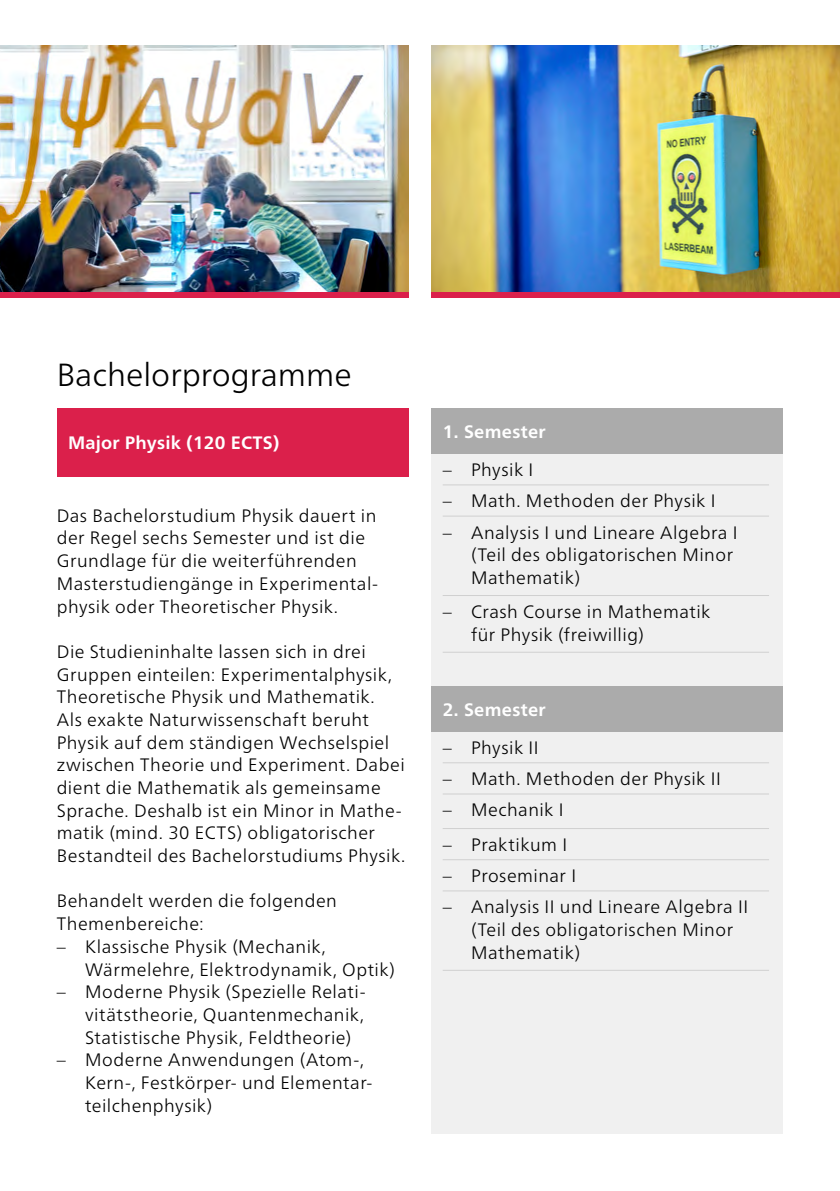
<style>
.page{position:relative;width:840px;height:1191px;background:#fff}
.page>*{position:absolute;margin:0;border:0;box-sizing:border-box;transform-origin:0 0}
.t1{font:300 32px "Frutiger Neue LT Pro";color:#000}
.t2{font:300 18px/22.6px "Frutiger Neue LT Pro";letter-spacing:.025em;color:#000}
.t3{font:700 18px "Frutiger Neue LT Pro";letter-spacing:.015em;color:#fff}
</style>
<div class="page">
<img style="left:431px;top:45px;width:408px;height:247px">
<img style="left:0;top:45px;width:408px;height:247px">
<div style="left:431px;top:408px;width:351px;height:726px;background:#f0f0f0"></div>
<hr style="left:442px;top:484px;width:326px;height:1px;background:#d0d0d0">
<hr style="left:442px;top:515px;width:326px;height:1px;background:#d0d0d0">
<hr style="left:442px;top:595px;width:326px;height:1px;background:#d0d0d0">
<hr style="left:442px;top:651px;width:326px;height:1px;background:#d0d0d0">
<div style="left:57px;top:408px;width:351px;height:68px;background:#db204b"></div>
<div style="left:431px;top:408px;width:351px;height:46px;background:#ababab"></div>
<div style="left:431px;top:686px;width:351px;height:45px;background:#ababab"></div>
<hr style="left:442px;top:762px;width:326px;height:1px;background:#d0d0d0">
<hr style="left:442px;top:793px;width:326px;height:1px;background:#d0d0d0">
<hr style="left:442px;top:828px;width:326px;height:1px;background:#d0d0d0">
<hr style="left:442px;top:859px;width:326px;height:1px;background:#d0d0d0">
<hr style="left:442px;top:890px;width:326px;height:1px;background:#d0d0d0">
<hr style="left:442px;top:969px;width:326px;height:1px;background:#d0d0d0">
<div style="left:0;top:292px;width:408px;height:6px;background:#db204b"></div>
<div style="left:431px;top:292px;width:408px;height:6px;background:#db204b"></div>
<h1 class="t1" style="left:57px;top:355px;width:296px">Bachelorprogramme</h1>
<p class="t3" style="left:68px;top:432px;width:213px">Major Physik (120 ECTS)</p>
<p class="t2" style="left:57px;top:504px;width:323px">Das Bachelorstudium Physik dauert in der Regel sechs Semester und ist die Grundlage für die weiterführenden Masterstudiengänge in Experimental&shy;physik oder Theoretischer Physik.</p>
<p class="t2" style="left:57px;top:640px;width:350px">Die Studieninhalte lassen sich in drei Gruppen einteilen: Experimentalphysik, Theoretische Physik und Mathematik.<br>Als exakte Naturwissenschaft beruht Physik auf dem ständigen Wechselspiel zwischen Theorie und Experiment. Dabei dient die Mathematik als gemeinsame Sprache. Deshalb ist ein Minor in Mathe&shy;matik (mind. 30 ECTS) obligatorischer Bestandteil des Bachelorstudiums Physik.</p>
<p class="t2" style="left:57px;top:889px;width:281px">Behandelt werden die folgenden<br>Themenbereiche:</p>
<p class="t2" style="left:85px;top:935px;width:311px;text-indent:-28px">– Klassische Physik (Mechanik,<br>Wärmelehre, Elektrodynamik, Optik)</p>
<p class="t2" style="left:85px;top:980px;width:282px;text-align:justify;text-indent:-28px">– Moderne Physik (Spezielle Relati&shy;vitätstheorie, Quantenmechanik, Statistische Physik, Feldtheorie)</p>
<p class="t2" style="left:85px;top:1048px;width:287px;text-indent:-28px">– Moderne Anwendungen (Atom-,<br>Kern-, Festkörper- und Elementar&shy;teilchenphysik)</p>
<p class="t3" style="left:442px;top:421px;width:104px">1. Semester</p>
<p class="t2" style="left:442px;top:458px;width:92px">– Physik I</p>
<p class="t2" style="left:442px;top:489px;width:274px">– Math. Methoden der Physik I</p>
<p class="t2" style="left:471px;top:521px;width:268px;text-indent:-28px">– Analysis I und Lineare Algebra I (Teil des obligatorischen Minor<br>Mathematik)</p>
<p class="t2" style="left:471px;top:600px;width:241px;text-indent:-28px">– Crash Course in Mathematik für Physik (freiwillig)</p>
<p class="t3" style="left:442px;top:699px;width:104px">2. Semester</p>
<p class="t2" style="left:442px;top:736px;width:97px">– Physik II</p>
<p class="t2" style="left:442px;top:767px;width:279px">– Math. Methoden der Physik II</p>
<p class="t2" style="left:442px;top:798px;width:122px">– Mechanik I</p>
<p class="t2" style="left:442px;top:833px;width:126px">– Praktikum I</p>
<p class="t2" style="left:442px;top:864px;width:135px">– Proseminar I</p>
<p class="t2" style="left:471px;top:895px;width:278px;text-indent:-28px">– Analysis II und Lineare Algebra II (Teil des obligatorischen Minor<br>Mathematik)</p>
</div>
